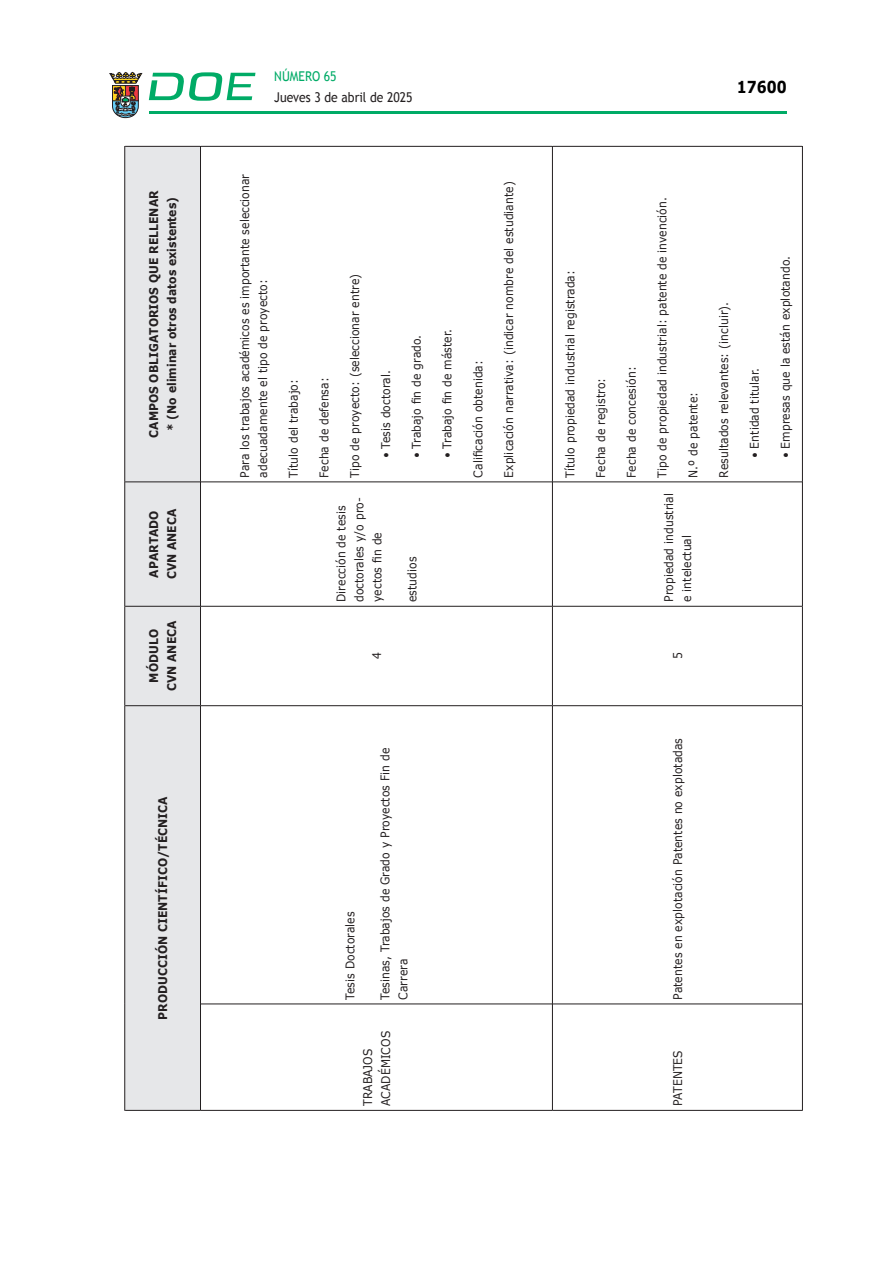
<style>
.page{position:relative;width:893px;height:1263px;background:#fff}
.page>*{position:absolute;margin:0;border:0;box-sizing:border-box;transform-origin:0 0}
.t1{font:700 16.5px "Verdana";color:#000;scale:.85 1}
.t2{font:13.5px "Trebuchet MS";color:#231f20;scale:.9 1}
.t3{font:13.5px "Trebuchet MS";color:#00ab67;scale:.9 1}
.CUERPO_DE_TEXTO_TABL{font:12px/18px "Verdana";letter-spacing:.005em;color:#231f20;scale:.9 1}
.TABLATITULO{font:700 12px/18px "Verdana";letter-spacing:.005em;color:#231f20;text-align:center;scale:.9 1}
</style>
<div class="page">
<hr style="left:149px;top:111px;width:638px;height:3px;background:#00ab66">
<svg style="left:109px;top:72px;width:33px;height:46px"></svg>
<svg style="left:149px;top:72px;width:106px;height:29px"></svg>
<div style="left:125px;top:147px;width:75px;height:963px;background:#e6e7e9"></div>
<hr style="left:124px;top:1004px;width:1px;height:107px;background:#231f20">
<hr style="left:125px;top:1110px;width:75px;height:1px;background:#231f20">
<hr style="left:124px;top:706px;width:1px;height:298px;background:#231f20">
<hr style="left:124px;top:606px;width:1px;height:100px;background:#231f20">
<hr style="left:125px;top:705px;width:75px;height:1px;background:#231f20">
<hr style="left:124px;top:482px;width:1px;height:124px;background:#231f20">
<hr style="left:125px;top:606px;width:75px;height:1px;background:#231f20">
<hr style="left:124px;top:146px;width:1px;height:336px;background:#231f20">
<hr style="left:125px;top:481px;width:75px;height:1px;background:#231f20">
<hr style="left:125px;top:146px;width:75px;height:1px;background:#231f20">
<hr style="left:200px;top:1004px;width:1px;height:107px;background:#231f20">
<hr style="left:201px;top:1110px;width:351px;height:1px;background:#231f20">
<hr style="left:200px;top:706px;width:1px;height:298px;background:#231f20">
<hr style="left:201px;top:1003px;width:351px;height:1px;background:#231f20">
<hr style="left:200px;top:606px;width:1px;height:100px;background:#231f20">
<hr style="left:201px;top:705px;width:351px;height:1px;background:#231f20">
<hr style="left:200px;top:482px;width:1px;height:124px;background:#231f20">
<hr style="left:201px;top:606px;width:351px;height:1px;background:#231f20">
<hr style="left:200px;top:146px;width:1px;height:336px;background:#231f20">
<hr style="left:201px;top:481px;width:351px;height:1px;background:#231f20">
<hr style="left:201px;top:146px;width:351px;height:1px;background:#231f20">
<hr style="left:552px;top:1004px;width:1px;height:107px;background:#231f20">
<hr style="left:553px;top:1110px;width:249px;height:1px;background:#231f20">
<hr style="left:552px;top:706px;width:1px;height:298px;background:#231f20">
<hr style="left:553px;top:1003px;width:249px;height:1px;background:#231f20">
<hr style="left:552px;top:606px;width:1px;height:100px;background:#231f20">
<hr style="left:553px;top:705px;width:249px;height:1px;background:#231f20">
<hr style="left:552px;top:482px;width:1px;height:124px;background:#231f20">
<hr style="left:553px;top:606px;width:249px;height:1px;background:#231f20">
<hr style="left:552px;top:146px;width:1px;height:336px;background:#231f20">
<hr style="left:553px;top:481px;width:249px;height:1px;background:#231f20">
<hr style="left:553px;top:146px;width:249px;height:1px;background:#231f20">
<hr style="left:802px;top:1004px;width:1px;height:107px;background:#231f20">
<hr style="left:802px;top:706px;width:1px;height:298px;background:#231f20">
<hr style="left:802px;top:606px;width:1px;height:100px;background:#231f20">
<hr style="left:802px;top:482px;width:1px;height:124px;background:#231f20">
<hr style="left:802px;top:146px;width:1px;height:336px;background:#231f20">
<p class="TABLATITULO" style="left:145px;top:438px;width:276px;rotate:-90deg">CAMPOS OBLIGATORIOS QUE RELLENAR</p>
<p class="TABLATITULO" style="left:163px;top:431px;width:262px;rotate:-90deg">* (No eliminar otros datos existentes)</p>
<p class="TABLATITULO" style="left:145px;top:579px;width:80px;text-align:left;rotate:-90deg">APARTADO<br>CVN ANECA</p>
<p class="TABLATITULO" style="left:145px;top:691px;width:80px;rotate:-90deg">MÓDULO<br>CVN ANECA</p>
<p class="TABLATITULO" style="left:154px;top:1019px;width:249px;rotate:-90deg">PRODUCCIÓN CIENTÍFICO/TÉCNICA</p>
<p class="t3" style="left:274px;top:68px;width:71px">NÚMERO 65</p>
<p class="t2" style="left:274px;top:89px;width:155px">Jueves 3 de abril de 2025</p>
<p class="CUERPO_DE_TEXTO_TABL" style="left:236px;top:478px;width:339px;rotate:-90deg">Para los trabajos académicos es importante seleccionar adecuadamente el tipo de proyecto:</p>
<p class="CUERPO_DE_TEXTO_TABL" style="left:285px;top:478px;width:111px;rotate:-90deg">Título del trabajo:</p>
<p class="CUERPO_DE_TEXTO_TABL" style="left:315px;top:478px;width:113px;rotate:-90deg">Fecha de defensa:</p>
<p class="CUERPO_DE_TEXTO_TABL" style="left:346px;top:478px;width:228px;rotate:-90deg">Tipo de proyecto: (seleccionar entre)</p>
<p class="CUERPO_DE_TEXTO_TABL" style="left:377px;top:458px;width:99px;rotate:-90deg">• Tesis doctoral.</p>
<p class="CUERPO_DE_TEXTO_TABL" style="left:332px;top:602px;width:118px;rotate:-90deg">Dirección de tesis doctorales y/o pro&shy;yectos fin de</p>
<p class="CUERPO_DE_TEXTO_TABL" style="left:408px;top:458px;width:139px;rotate:-90deg">• Trabajo fin de grado.</p>
<p class="CUERPO_DE_TEXTO_TABL" style="left:438px;top:458px;width:145px;rotate:-90deg">• Trabajo fin de máster.</p>
<p class="CUERPO_DE_TEXTO_TABL" style="left:403px;top:602px;width:52px;rotate:-90deg">estudios</p>
<p class="CUERPO_DE_TEXTO_TABL" style="left:469px;top:478px;width:132px;rotate:-90deg">Calificación obtenida:</p>
<p class="CUERPO_DE_TEXTO_TABL" style="left:368px;top:659px;width:9px;rotate:-90deg">4</p>
<p class="CUERPO_DE_TEXTO_TABL" style="left:500px;top:478px;width:331px;rotate:-90deg">Explicación narrativa: (indicar nombre del estudiante)</p>
<p class="CUERPO_DE_TEXTO_TABL" style="left:341px;top:1000px;width:99px;rotate:-90deg">Tesis Doctorales</p>
<p class="CUERPO_DE_TEXTO_TABL" style="left:376px;top:1000px;width:281px;rotate:-90deg">Tesinas, Trabajos de Grado y Proyectos Fin de<br>Carrera</p>
<p class="CUERPO_DE_TEXTO_TABL" style="left:359px;top:1106px;width:85px;rotate:-90deg">TRABAJOS<br>ACADÉMICOS</p>
<h1 class="t1" style="left:737px;top:75px;width:60px">17600</h1>
<p class="CUERPO_DE_TEXTO_TABL" style="left:561px;top:478px;width:232px;rotate:-90deg">Título propiedad industrial registrada:</p>
<p class="CUERPO_DE_TEXTO_TABL" style="left:592px;top:478px;width:112px;rotate:-90deg">Fecha de registro:</p>
<p class="CUERPO_DE_TEXTO_TABL" style="left:623px;top:478px;width:125px;rotate:-90deg">Fecha de concesión:</p>
<p class="CUERPO_DE_TEXTO_TABL" style="left:653px;top:478px;width:313px;rotate:-90deg">Tipo de propiedad industrial: patente de invención.</p>
<p class="CUERPO_DE_TEXTO_TABL" style="left:684px;top:478px;width:97px;rotate:-90deg">N.º de patente:</p>
<p class="CUERPO_DE_TEXTO_TABL" style="left:660px;top:602px;width:122px;rotate:-90deg">Propiedad industrial e intelectual</p>
<p class="CUERPO_DE_TEXTO_TABL" style="left:715px;top:478px;width:197px;rotate:-90deg">Resultados relevantes: (incluir).</p>
<p class="CUERPO_DE_TEXTO_TABL" style="left:746px;top:458px;width:101px;rotate:-90deg">• Entidad titular.</p>
<p class="CUERPO_DE_TEXTO_TABL" style="left:669px;top:659px;width:9px;rotate:-90deg">5</p>
<p class="CUERPO_DE_TEXTO_TABL" style="left:776px;top:458px;width:226px;rotate:-90deg">• Empresas que la están explotando.</p>
<p class="CUERPO_DE_TEXTO_TABL" style="left:669px;top:1000px;width:292px;rotate:-90deg">Patentes en explotación Patentes no explotadas</p>
<p class="CUERPO_DE_TEXTO_TABL" style="left:669px;top:1106px;width:63px;rotate:-90deg">PATENTES</p>
</div>
